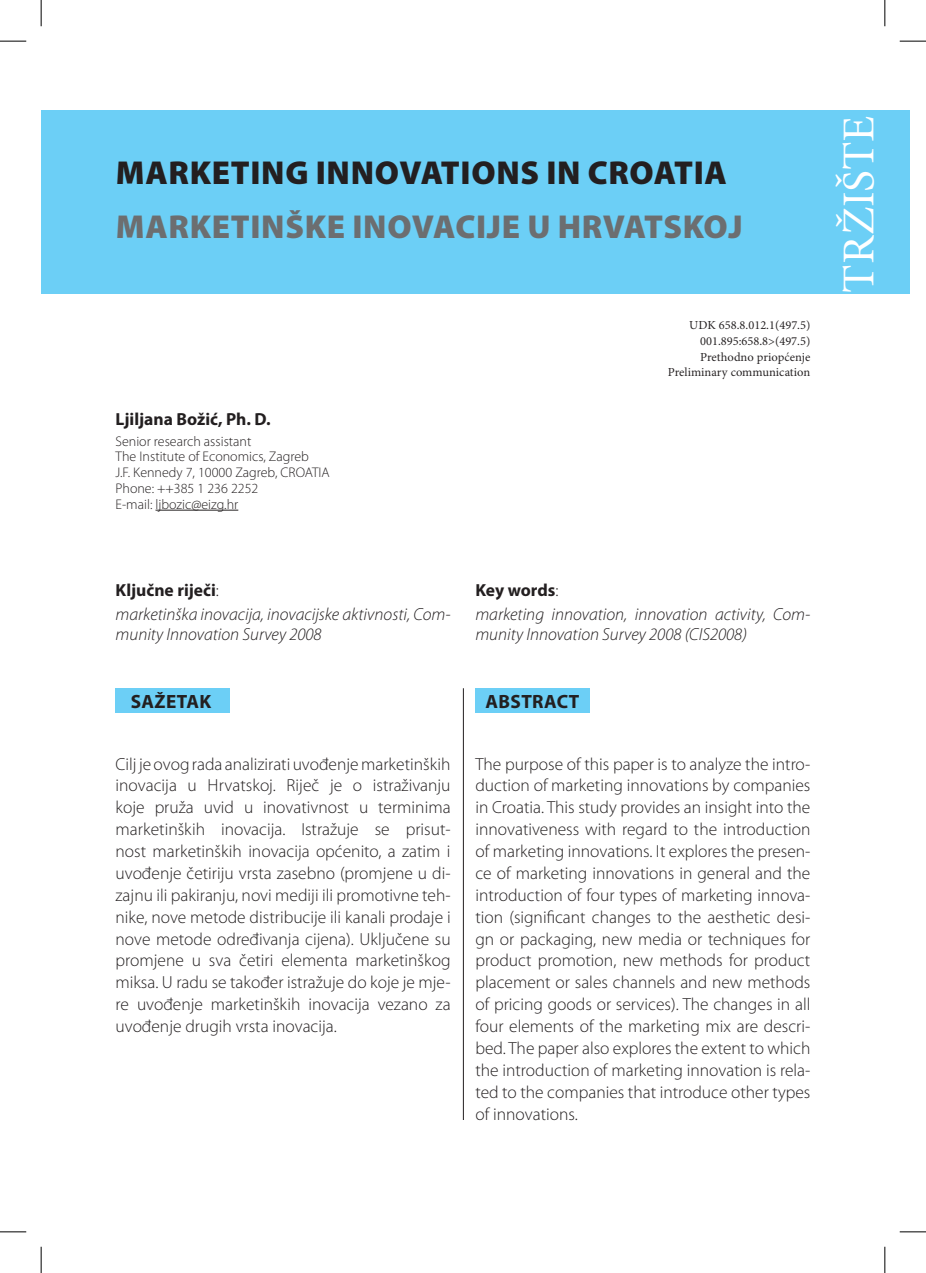
<style>
.page{position:relative;width:926px;height:1273px;background:#fff}
.page>*{position:absolute;margin:0;border:0;box-sizing:border-box;transform-origin:0 0}
.t1{font:45.5px "Minion Pro";color:#fff}
.t2{font:900 33.25px "Myriad Pro";letter-spacing:.02em;color:#6c6e70}
.t3{font:900 33.25px "Myriad Pro";letter-spacing:.02em;color:#231f20}
.t4{font:700 19.25px "Myriad Pro";letter-spacing:.02em;color:#231f20}
.t5{font:300 17.5px/21.9px "Myriad Pro";color:#231f20;text-align:justify}
.t6{font:italic 300 17.5px/24.2px "Myriad Pro";color:#231f20}
.t7{font:700 17.5px "Myriad Pro";color:#231f20}
.t8{font:300 14px/15.8px "Myriad Pro";color:#231f20}
.t9{font:12.25px/15.8px "Minion Pro";color:#231f20;text-align:right}
.s1{font-weight:700;font-style:normal}
.s2{font-style:normal}
</style>
<div class="page">
<div style="left:41px;top:110px;width:868px;height:183px;background:#6ccff6"></div>
<hr style="left:155px;top:510px;width:83px;height:1px;background:#231f20">
<div style="left:116px;top:688px;width:114px;height:25px;background:#6ccff6"></div>
<div style="left:475px;top:688px;width:114px;height:25px;background:#6ccff6"></div>
<hr style="left:463px;top:688px;width:1px;height:479px;background:#231f20">
<div style="left:455px;top:1120px;width:13px;height:77px;background:#fff"></div>
<svg style="left:0;top:41px;width:26px;height:1px"></svg>
<svg style="left:899px;top:41px;width:27px;height:1px"></svg>
<svg style="left:0;top:1231px;width:26px;height:1px"></svg>
<svg style="left:899px;top:1231px;width:27px;height:1px"></svg>
<svg style="left:41px;top:0;width:1px;height:26px"></svg>
<svg style="left:41px;top:1247px;width:1px;height:26px"></svg>
<svg style="left:884px;top:0;width:1px;height:26px"></svg>
<svg style="left:884px;top:1247px;width:1px;height:26px"></svg>
<h2 class="t3" style="left:116px;top:160px;width:612px">MARKETING INNOVATIONS IN CROATIA</h2>
<h2 class="t2" style="left:116px;top:214px;width:628px">MARKETINŠKE INOVACIJE U HRVATSKOJ</h2>
<p class="t7" style="left:116px;top:413px;width:156px">Ljiljana Božić, Ph. D.</p>
<p class="t8" style="left:116px;top:435px;width:216px">Senior research assistant<br>The Institute of Economics, Zagreb<br>J.F. Kennedy 7, 10000 Zagreb, CROATIA<br>Phone: ++385 1 236 2252<br>E-mail: ljbozic@eizg.hr</p>
<p class="t9" style="left:667px;top:318px;width:144px">UDK 658.8.012.1(497.5)<br>001.895:658.8&gt;(497.5)<br>Prethodno priopćenje<br>Preliminary communication</p>
<h1 class="t1" style="left:841px;top:292px;width:179px;rotate:-90deg">TRŽIŠTE</h1>
<p class="t6" style="left:116px;top:580px;width:336px"><span class="s1">Ključne riječi</span><span class="s2">:<br></span>marketinška inovacija, inovacijske aktivnosti, Com-</p>
<p class="t6" style="left:116px;top:623px;width:208px">munity Innovation Survey 2008</p>
<p class="t4" style="left:131px;top:694px;width:82px">SAŽETAK</p>
<p class="t5" style="left:116px;top:754px;width:336px">Cilj je ovog rada analizirati uvođenje marketinških inovacija u Hrvatskoj. Riječ je o istraživanju koje pruža uvid u inovativnost u terminima marketinških inovacija. Istražuje se prisut&shy;nost marketinških inovacija općenito, a zatim i uvođenje četiriju vrsta zasebno (promjene u di&shy;zajnu ili pakiranju, novi mediji ili promotivne teh&shy;nike, nove metode distribucije ili kanali prodaje i nove metode određivanja cijena). Uključene su promjene u sva četiri elementa marketinškog miksa. U radu se također istražuje do koje je mje&shy;re uvođenje marketinških inovacija vezano za uvođenje drugih vrsta inovacija.</p>
<p class="t6" style="left:475px;top:580px;width:336px"><span class="s1">Key words</span><span class="s2">:<br></span>marketing innovation, innovation activity, Com-</p>
<p class="t6" style="left:475px;top:623px;width:273px">munity Innovation Survey 2008 (CIS2008)</p>
<p class="t4" style="left:485px;top:694px;width:95px">ABSTRACT</p>
<p class="t5" style="left:475px;top:754px;width:336px">The purpose of this paper is to analyze the intro&shy;duction of marketing innovations by companies in Croatia. This study provides an insight into the innovativeness with regard to the introduction of marketing innovations. It explores the presen&shy;ce of marketing innovations in general and the introduction of four types of marketing innova&shy;tion (significant changes to the aesthetic desi&shy;gn or packaging, new media or techniques for product promotion, new methods for product placement or sales channels and new methods of pricing goods or services). The changes in all four elements of the marketing mix are descri&shy;bed. The paper also explores the extent to which the introduction of marketing innovation is rela&shy;ted to the companies that introduce other types of innovations.</p>
</div>
